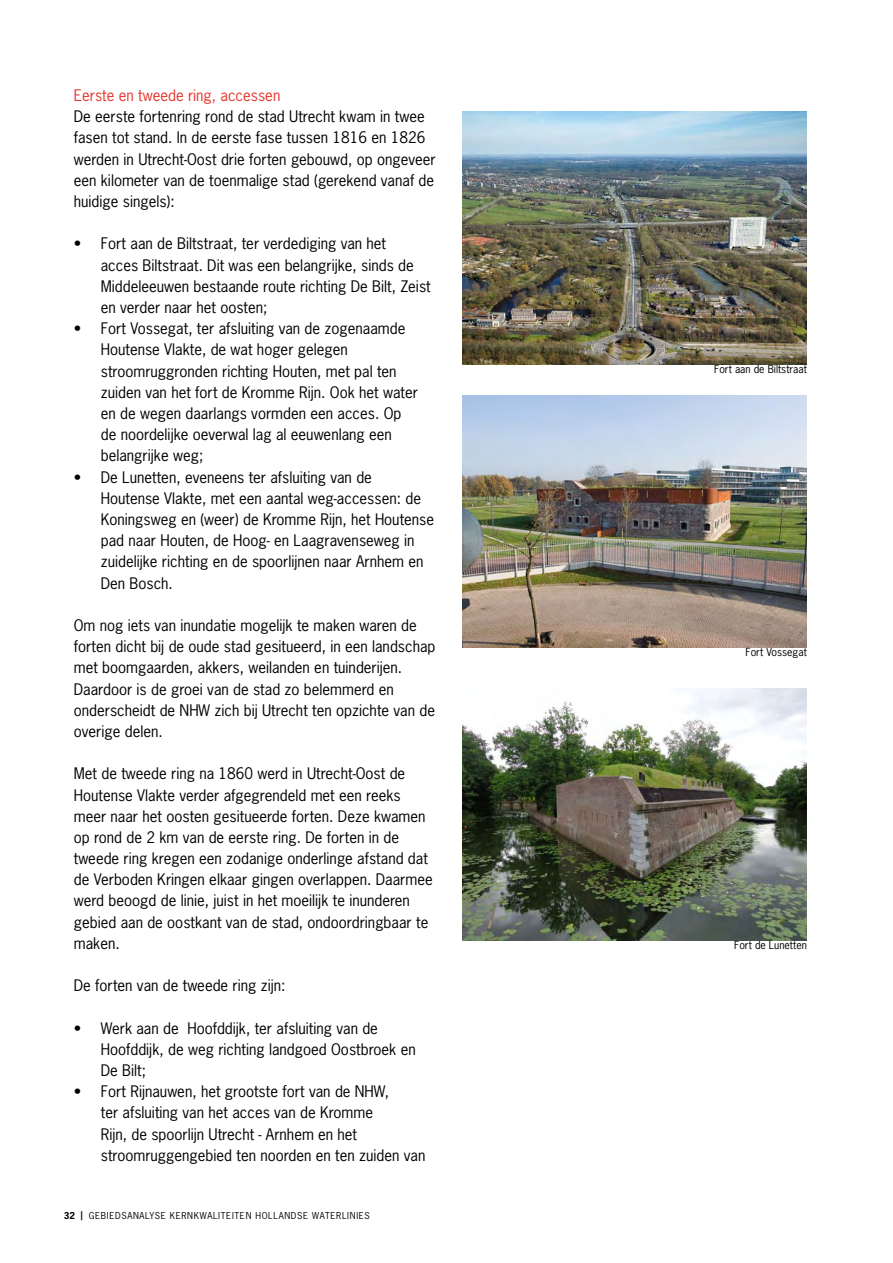
<style>
.page{position:relative;width:893px;height:1263px;background:#fff}
.page>*{position:absolute;margin:0;border:0;box-sizing:border-box;transform-origin:0 0}
.t1{font:15px/21.1px "News Gothic Std";color:#000}
.t2{font:15px "News Gothic Std";color:#e5352c}
.t3{font:10.5px "News Gothic Std";color:#000}
.t4{font:9px "News Gothic Std";letter-spacing:.075em;color:#000}
.s1{font-weight:700}
</style>
<div class="page">
<img style="left:462px;top:112px;width:345px;height:252px">
<img style="left:462px;top:395px;width:345px;height:253px">
<img style="left:462px;top:688px;width:345px;height:252px">
<p class="t2" style="left:74px;top:86px;width:208px">Eerste en tweede ring, accessen</p>
<p class="t1" style="left:74px;top:106px;width:363px">De eerste fortenring rond de stad Utrecht kwam in twee fasen tot stand. In de eerste fase tussen 1816 en 1826 werden in Utrecht-Oost drie forten gebouwd, op ongeveer een kilometer van de toenmalige stad (gerekend vanaf de huidige singels):</p>
<p class="t1" style="left:101px;top:233px;width:331px;text-indent:-27px">• Fort aan de Biltstraat, ter verdediging van het<br>acces Biltstraat. Dit was een belangrijke, sinds de Middeleeuwen bestaande route richting De Bilt, Zeist en verder naar het oosten;</p>
<p class="t1" style="left:101px;top:318px;width:319px;text-indent:-27px">• Fort Vossegat, ter afsluiting van de zogenaamde Houtense Vlakte, de wat hoger gelegen stroomruggronden richting Houten, met pal ten zuiden van het fort de Kromme Rijn. Ook het water en de wegen daarlangs vormden een acces. Op de noordelijke oeverwal lag al eeuwenlang een belangrijke weg;</p>
<p class="t1" style="left:101px;top:466px;width:335px;text-indent:-27px">• De Lunetten, eveneens ter afsluiting van de Houtense Vlakte, met een aantal weg-accessen: de Koningsweg en (weer) de Kromme Rijn, het Houtense pad naar Houten, de Hoog- en Laagravenseweg in zuidelijke richting en de spoorlijnen naar Arnhem en Den Bosch.</p>
<p class="t1" style="left:74px;top:614px;width:363px">Om nog iets van inundatie mogelijk te maken waren de forten dicht bij de oude stad gesitueerd, in een landschap met boomgaarden, akkers, weilanden en tuinderijen.<br>Daardoor is de groei van de stad zo belemmerd en onderscheidt de NHW zich bij Utrecht ten opzichte van de overige delen.</p>
<p class="t1" style="left:74px;top:763px;width:360px">Met de tweede ring na 1860 werd in Utrecht-Oost de Houtense Vlakte verder afgegrendeld met een reeks meer naar het oosten gesitueerde forten. Deze kwamen op rond de 2 km van de eerste ring. De forten in de tweede ring kregen een zodanige onderlinge afstand dat de Verboden Kringen elkaar gingen overlappen. Daarmee werd beoogd de linie, juist in het moeilijk te inunderen gebied aan de oostkant van de stad, ondoordringbaar te maken.</p>
<p class="t1" style="left:74px;top:975px;width:213px">De forten van de tweede ring zijn:</p>
<p class="t1" style="left:101px;top:1017px;width:316px;text-indent:-27px">• Werk aan de Hoofddijk, ter afsluiting van de<br>Hoofddijk, de weg richting landgoed Oostbroek en<br>De Bilt;</p>
<p class="t1" style="left:101px;top:1081px;width:326px;text-indent:-27px">• Fort Rijnauwen, het grootste fort van de NHW,<br>ter afsluiting van het acces van de Kromme<br>Rijn, de spoorlijn Utrecht - Arnhem en het stroomruggengebied ten noorden en ten zuiden van</p>
<p class="t4" style="left:64px;top:1210px;width:308px"><span class="s1">32 |</span> GEBIEDSANALYSE KERNKWALITEITEN HOLLANDSE WATERLINIES</p>
<p class="t3" style="left:714px;top:362px;width:94px">Fort aan de Biltstraat</p>
<p class="t3" style="left:746px;top:645px;width:63px">Fort Vossegat</p>
<p class="t3" style="left:734px;top:938px;width:74px">Fort de Lunetten</p>
</div>
